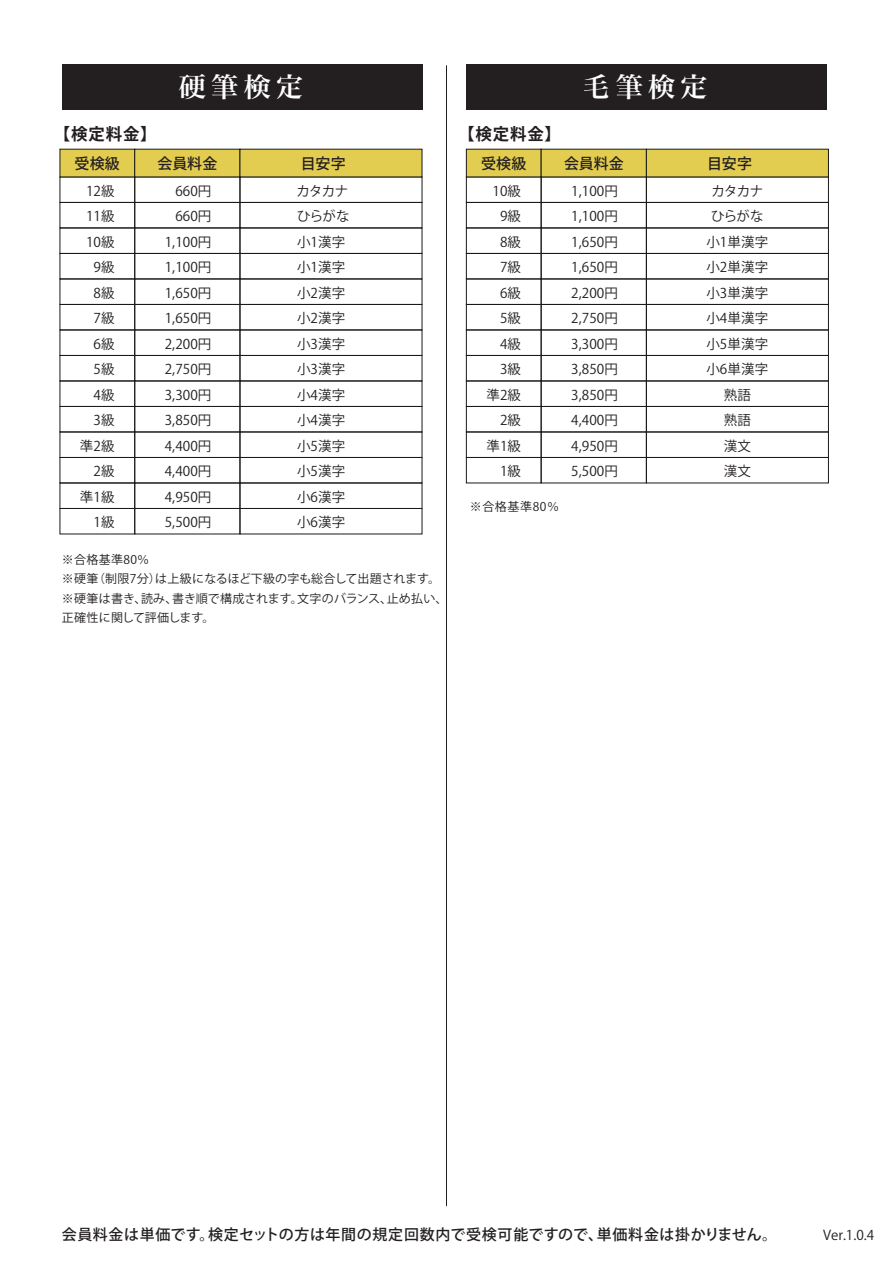
<style>
.page{position:relative;width:893px;height:1263px;background:#fff}
.page>*{position:absolute;margin:0;border:0;box-sizing:border-box;transform-origin:0 0}
.t1{font:27px "Hira Min Pro W6";letter-spacing:.2em;color:#fff}
.t2{font:700 16.5px "Koz Go Pro";letter-spacing:.05em;color:#231f20}
.t3{font:500 15px "Koz Go Pr 6 N";letter-spacing:.04em;color:#231f20}
.t4{font:500 15px "Koz Go Pr 6 N";letter-spacing:.02em;color:#231f20}
.t5{font:13.5px/25.5px "Koz Go Pr 6 N";letter-spacing:.01em;color:#231f20;text-align:right}
.t6{font:12px/19.5px "Koz Go Pr 6 N";letter-spacing:.025em;color:#231f20}
</style>
<div class="page">
<div style="left:60px;top:202px;width:75px;height:26px;border:1px solid #1a1a19"></div>
<div style="left:134px;top:202px;width:106px;height:26px;border:1px solid #1a1a19"></div>
<div style="left:60px;top:253px;width:75px;height:26px;border:1px solid #1a1a19"></div>
<div style="left:134px;top:253px;width:106px;height:26px;border:1px solid #1a1a19"></div>
<div style="left:60px;top:304px;width:75px;height:26px;border:1px solid #1a1a19"></div>
<div style="left:134px;top:304px;width:106px;height:26px;border:1px solid #1a1a19"></div>
<div style="left:60px;top:355px;width:75px;height:26px;border:1px solid #1a1a19"></div>
<div style="left:134px;top:355px;width:106px;height:26px;border:1px solid #1a1a19"></div>
<div style="left:60px;top:406px;width:75px;height:26px;border:1px solid #1a1a19"></div>
<div style="left:134px;top:406px;width:106px;height:26px;border:1px solid #1a1a19"></div>
<div style="left:60px;top:457px;width:75px;height:26px;border:1px solid #1a1a19"></div>
<div style="left:134px;top:457px;width:106px;height:26px;border:1px solid #1a1a19"></div>
<div style="left:60px;top:508px;width:75px;height:26px;border:1px solid #1a1a19"></div>
<div style="left:134px;top:508px;width:106px;height:26px;border:1px solid #1a1a19"></div>
<div style="left:60px;top:149px;width:75px;height:28px;background:#e3cd50"></div>
<div style="left:134px;top:149px;width:106px;height:28px;background:#e3cd50"></div>
<div style="left:240px;top:202px;width:182px;height:26px;border:1px solid #1a1a19"></div>
<div style="left:240px;top:253px;width:182px;height:26px;border:1px solid #1a1a19"></div>
<div style="left:240px;top:304px;width:182px;height:26px;border:1px solid #1a1a19"></div>
<div style="left:240px;top:355px;width:182px;height:26px;border:1px solid #1a1a19"></div>
<div style="left:240px;top:406px;width:182px;height:26px;border:1px solid #1a1a19"></div>
<div style="left:240px;top:457px;width:182px;height:26px;border:1px solid #1a1a19"></div>
<div style="left:240px;top:508px;width:182px;height:26px;border:1px solid #1a1a19"></div>
<div style="left:240px;top:149px;width:182px;height:28px;background:#e3cd50"></div>
<div style="left:62px;top:64px;width:360px;height:45px;background:#231f20"></div>
<hr style="left:446px;top:66px;width:1px;height:1140px;background:#231f20">
<div style="left:466px;top:64px;width:360px;height:45px;background:#231f20"></div>
<div style="left:466px;top:202px;width:75px;height:26px;border:1px solid #1a1a19"></div>
<div style="left:541px;top:202px;width:106px;height:26px;border:1px solid #1a1a19"></div>
<div style="left:466px;top:253px;width:75px;height:26px;border:1px solid #1a1a19"></div>
<div style="left:541px;top:253px;width:106px;height:26px;border:1px solid #1a1a19"></div>
<div style="left:466px;top:304px;width:75px;height:26px;border:1px solid #1a1a19"></div>
<div style="left:541px;top:304px;width:106px;height:26px;border:1px solid #1a1a19"></div>
<div style="left:466px;top:355px;width:75px;height:26px;border:1px solid #1a1a19"></div>
<div style="left:541px;top:355px;width:106px;height:26px;border:1px solid #1a1a19"></div>
<div style="left:466px;top:406px;width:75px;height:26px;border:1px solid #1a1a19"></div>
<div style="left:541px;top:406px;width:106px;height:26px;border:1px solid #1a1a19"></div>
<div style="left:466px;top:457px;width:75px;height:26px;border:1px solid #1a1a19"></div>
<div style="left:541px;top:457px;width:106px;height:26px;border:1px solid #1a1a19"></div>
<div style="left:466px;top:149px;width:75px;height:28px;background:#e3cd50"></div>
<div style="left:541px;top:149px;width:106px;height:28px;background:#e3cd50"></div>
<div style="left:646px;top:202px;width:183px;height:26px;border:1px solid #1a1a19"></div>
<div style="left:646px;top:253px;width:183px;height:26px;border:1px solid #1a1a19"></div>
<div style="left:646px;top:304px;width:183px;height:26px;border:1px solid #1a1a19"></div>
<div style="left:646px;top:355px;width:183px;height:26px;border:1px solid #1a1a19"></div>
<div style="left:646px;top:406px;width:183px;height:26px;border:1px solid #1a1a19"></div>
<div style="left:646px;top:457px;width:183px;height:26px;border:1px solid #1a1a19"></div>
<div style="left:646px;top:149px;width:183px;height:28px;background:#e3cd50"></div>
<h1 class="t1" style="left:179px;top:63px;width:126px">硬筆検定</h1>
<h1 class="t1" style="left:583px;top:63px;width:126px">毛筆検定</h1>
<p class="t2" style="left:54px;top:123px;width:104px">【検定料金】</p>
<p class="t4" style="left:75px;top:155px;width:47px">受検級</p>
<p class="t4" style="left:158px;top:155px;width:61px">会員料金</p>
<p class="t5" style="left:80px;top:178px;width:36px">12級<br>11級<br>10級<br>9級<br>8級<br>7級<br>6級<br>5級<br>4級<br>3級準2級<br>2級準1級<br>1級</p>
<p class="t5" style="left:165px;top:178px;width:48px">660円<br>660円<br>1,100円<br>1,100円<br>1,650円<br>1,650円<br>2,200円<br>2,750円<br>3,300円<br>3,850円<br>4,400円<br>4,400円<br>4,950円<br>5,500円</p>
<p class="t4" style="left:301px;top:155px;width:46px">目安字</p>
<p class="t5" style="left:297px;top:178px;width:55px;text-align:left">カタカナひらがな小1漢字小1漢字小2漢字小2漢字小3漢字小3漢字小4漢字小4漢字小5漢字小5漢字小6漢字小6漢字</p>
<p class="t2" style="left:458px;top:123px;width:104px">【検定料金】</p>
<p class="t4" style="left:481px;top:155px;width:47px">受検級</p>
<p class="t4" style="left:564px;top:155px;width:61px">会員料金</p>
<p class="t5" style="left:486px;top:178px;width:36px">10級<br>9級<br>8級<br>7級<br>6級<br>5級<br>4級<br>3級準2級<br>2級準1級<br>1級</p>
<p class="t5" style="left:571px;top:178px;width:48px;text-align:justify">1,100円1,100円1,650円1,650円2,200円2,750円3,300円3,850円3,850円4,400円4,950円5,500円</p>
<p class="t6" style="left:470px;top:498px;width:91px">※合格基準80％</p>
<p class="t4" style="left:707px;top:155px;width:46px">目安字</p>
<p class="t5" style="left:706px;top:178px;width:63px;text-align:center">カタカナひらがな小1単漢字小2単漢字小3単漢字小4単漢字小5単漢字小6単漢字熟語<br>熟語<br>漢文<br>漢文</p>
<p class="t6" style="left:62px;top:550px;width:387px">※合格基準80％<br>※硬筆（制限7分）は上級になるほど下級の字も総合して出題されます。※硬筆は書き、読み、書き順で構成されます。文字のバランス、止め払い、正確性に関して評価します。</p>
<p class="t3" style="left:62px;top:1225px;width:717px">会員料金は単価です。検定セットの方は年間の規定回数内で受検可能ですので、単価料金は掛かりません。</p>
<p class="t5" style="left:823px;top:1222px;width:52px">Ver.1.0.4</p>
</div>
